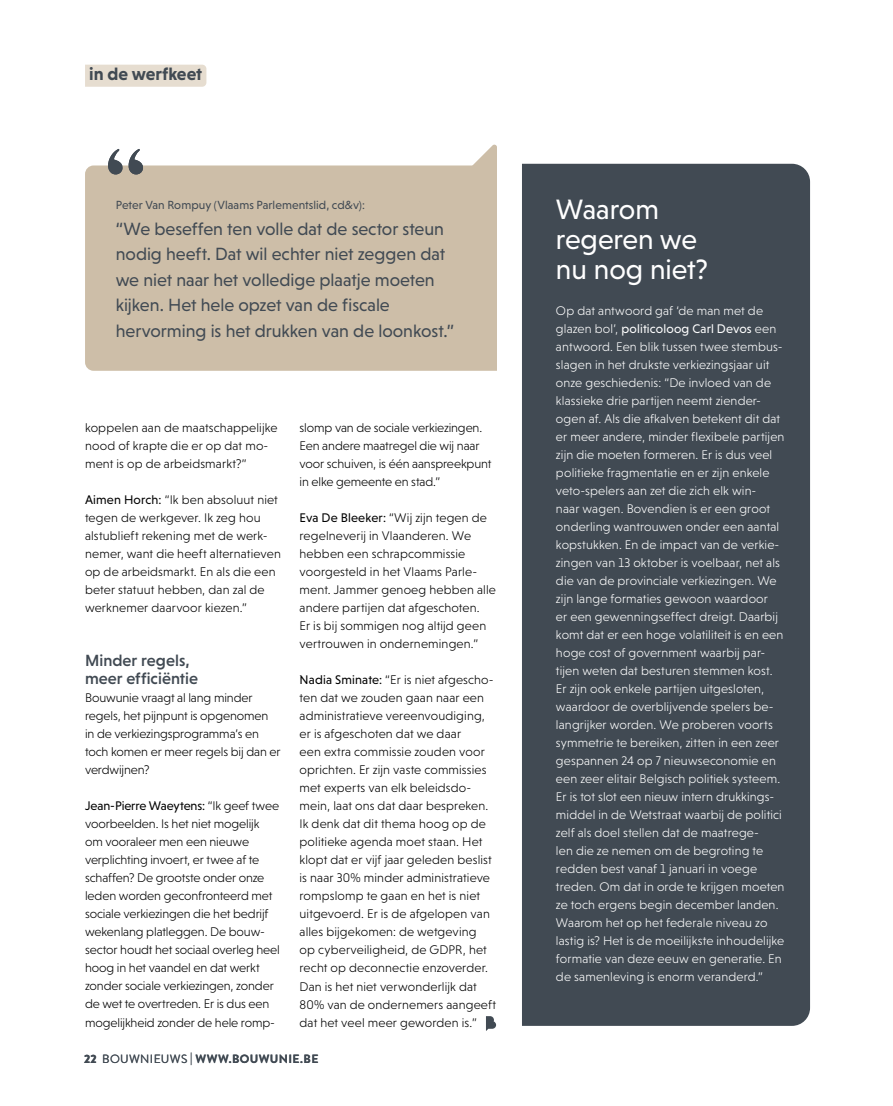
<style>
.page{position:relative;width:893px;height:1106px;background:#fff}
.page>*{position:absolute;margin:0;border:0;box-sizing:border-box;transform-origin:0 0}
.t1{font:28.5px/30px "Niveau Grotesk";color:#fff}
.t2{font:18px/25.5px "Niveau Grotesk";color:#414a53}
.t3{font:700 18px "Niveau Grotesk";color:#414a53}
.t4{font:500 16.5px/18px "Niveau Grotesk";letter-spacing:.005em;color:#414a53}
.t5{font:300 12.75px/18px "Niveau Grotesk";letter-spacing:.005em;color:#000}
.t6{font:300 12.75px/18px "Niveau Grotesk";letter-spacing:.01em;color:#fff}
.t7{font:12px "Niveau Grotesk";letter-spacing:.005em;color:#414a53}
.t8{font:700 12px "Brandon Grotesque";letter-spacing:.03em;color:#414a53}
.s1{font-weight:400}
.s2{font-weight:900}
</style>
<div class="page">
<svg style="left:486px;top:1016px;width:10px;height:14px"></svg>
<div style="left:85px;top:65px;width:121px;height:22px;background:#e6ddd0"></div>
<div style="left:522px;top:164px;width:288px;height:861px;background:#414a53"></div>
<div style="left:85px;top:165px;width:412px;height:206px;background:#cdbea8"></div>
<svg style="left:415px;top:144px;width:82px;height:64px"></svg>
<svg style="left:107px;top:149px;width:37px;height:25px"></svg>
<h2 class="t3" style="left:89px;top:64px;width:114px">in de werfkeet</h2>
<p class="t7" style="left:116px;top:198px;width:251px">Peter Van Rompuy (Vlaams Parlementslid, cd&amp;v):</p>
<h2 class="t2" style="left:116px;top:216px;width:340px">“We beseffen ten volle dat de sector steun nodig heeft. Dat wil echter niet zeggen dat we niet naar het volledige plaatje moeten kijken. Het hele opzet van de fiscale hervorming is het drukken van de loonkost.”</h2>
<p class="t5" style="left:85px;top:419px;width:194px">koppelen aan de maatschappelijke nood of krapte die er op dat mo&shy;ment is op de arbeidsmarkt?”</p>
<p class="t5" style="left:85px;top:491px;width:197px"><span class="s1">Aimen Horch:</span> “Ik ben absoluut niet tegen de werkgever. Ik zeg hou alstublieft rekening met de werk&shy;nemer, want die heeft alternatieven op de arbeidsmarkt. En als die een beter statuut hebben, dan zal de werknemer daarvoor kiezen.”</p>
<p class="t4" style="left:85px;top:651px;width:114px">Minder regels, meer efficiëntie</p>
<p class="t5" style="left:85px;top:689px;width:197px">Bouwunie vraagt al lang minder regels, het pijnpunt is opgenomen in de verkiezingsprogramma’s en toch komen er meer regels bij dan er verdwijnen?</p>
<p class="t5" style="left:85px;top:797px;width:196px"><span class="s1">Jean-Pierre Waeytens:</span> “Ik geef twee voorbeelden. Is het niet mogelijk om vooraleer men een nieuwe verplichting invoert, er twee af te schaffen? De grootste onder onze leden worden geconfronteerd met sociale verkiezingen die het bedrijf wekenlang platleggen. De bouw&shy;sector houdt het sociaal overleg heel hoog in het vaandel en dat werkt zonder sociale verkiezingen, zonder de wet te overtreden. Er is dus een mogelijkheid zonder de hele romp-</p>
<p class="t5" style="left:300px;top:419px;width:193px">slomp van de sociale verkiezingen.<br>Een andere maatregel die wij naar voor schuiven, is één aanspreekpunt in elke gemeente en stad.”</p>
<p class="t5" style="left:300px;top:509px;width:198px"><span class="s1">Eva De Bleeker:</span> “Wij zijn tegen de regelneverij in Vlaanderen. We hebben een schrapcommissie voorgesteld in het Vlaams Parle&shy;ment. Jammer genoeg hebben alle andere partijen dat afgeschoten.<br>Er is bij sommigen nog altijd geen vertrouwen in ondernemingen.”</p>
<p class="t5" style="left:300px;top:671px;width:198px"><span class="s1">Nadia Sminate:</span> “Er is niet afgescho&shy;ten dat we zouden gaan naar een administratieve vereenvoudiging, er is afgeschoten dat we daar<br>een extra commissie zouden voor oprichten. Er zijn vaste commissies met experts van elk beleidsdo&shy;mein, laat ons dat daar bespreken.<br>Ik denk dat dit thema hoog op de politieke agenda moet staan. Het klopt dat er vijf jaar geleden beslist is naar 30% minder administratieve rompslomp te gaan en het is niet uitgevoerd. Er is de afgelopen van alles bijgekomen: de wetgeving<br>op cyberveiligheid, de GDPR, het recht op deconnectie enzoverder.<br>Dan is het niet verwonderlijk dat<br>80% van de ondernemers aangeeft dat het veel meer geworden is.”</p>
<p class="t8" style="left:84px;top:1050px;width:236px"><span class="s2">22</span> <span class="s1">BOUWNIEUWS |</span> WWW.BOUWUNIE.BE</p>
<h1 class="t1" style="left:556px;top:194px;width:153px">Waarom regeren we nu nog niet?</h1>
<p class="t6" style="left:556px;top:301px;width:230px">Op dat antwoord gaf ‘de man met de glazen bol’, <span class="s1">politicoloog Carl Devos</span> een antwoord. Een blik tussen twee stembus&shy;slagen in het drukste verkiezingsjaar uit onze geschiedenis: “De invloed van de klassieke drie partijen neemt ziender&shy;ogen af. Als die afkalven betekent dit dat er meer andere, minder flexibele partijen zijn die moeten formeren. Er is dus veel politieke fragmentatie en er zijn enkele veto-spelers aan zet die zich elk win-<br>naar wagen. Bovendien is er een groot onderling wantrouwen onder een aantal kopstukken. En de impact van de verkie&shy;zingen van 13 oktober is voelbaar, net als die van de provinciale verkiezingen. We zijn lange formaties gewoon waardoor<br>er een gewenningseffect dreigt. Daarbij komt dat er een hoge volatiliteit is en een hoge cost of government waarbij par&shy;tijen weten dat besturen stemmen kost.<br>Er zijn ook enkele partijen uitgesloten, waardoor de overblijvende spelers be&shy;langrijker worden. We proberen voorts symmetrie te bereiken, zitten in een zeer gespannen 24 op 7 nieuwseconomie en een zeer elitair Belgisch politiek systeem.<br>Er is tot slot een nieuw intern drukkings&shy;middel in de Wetstraat waarbij de politici zelf als doel stellen dat de maatrege-<br>len die ze nemen om de begroting te redden best vanaf 1 januari in voege treden. Om dat in orde te krijgen moeten ze toch ergens begin december landen.<br>Waarom het op het federale niveau zo lastig is? Het is de moeilijkste inhoudelijke formatie van deze eeuw en generatie. En de samenleving is enorm veranderd.”</p>
</div>
